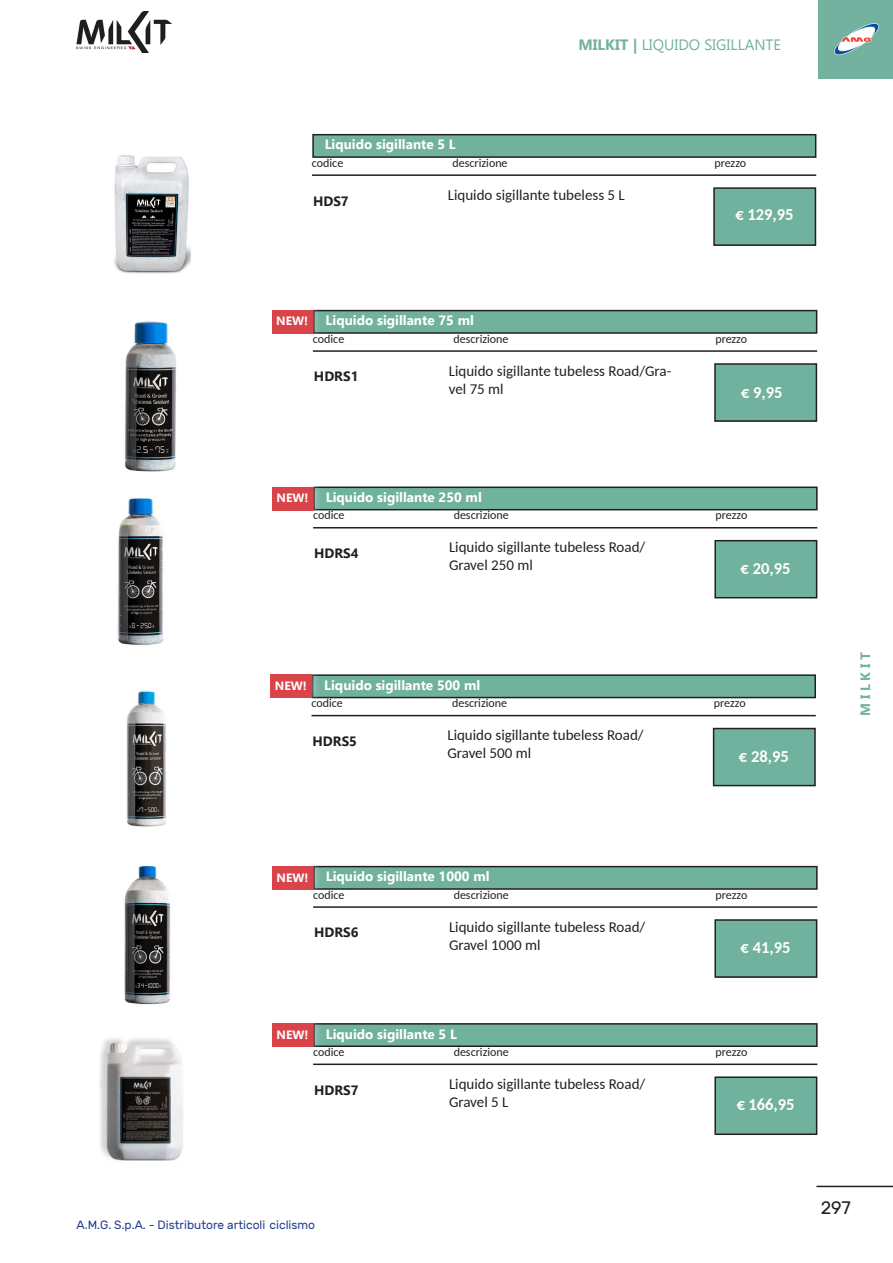
<style>
.page{position:relative;width:893px;height:1263px;background:#fff}
.page>*{position:absolute;margin:0;border:0;box-sizing:border-box;transform-origin:0 0}
.t1{font:18px "Rubik";color:#231f20}
.t2{font:700 16.5px "Carlito";color:#fff}
.t3{font:15px/18px "Carlito";color:#231f20}
.t4{font:15px "Gadugi";color:#71b29f}
.t5{font:700 13.5px "Gadugi";color:#fff}
.t6{font:700 13.5px "Gadugi";color:#231f20}
.t7{font:700 13.5px "Gadugi";color:#71b29f}
.t8{font:12px "Carlito";color:#231f20}
.t9{font:12px "Rubik";color:#253f8e}
.t10{font:700 12px "Gadugi";color:#fff}
.s1{font-weight:700}
</style>
<div class="page">
<img style="left:819px;top:0;width:74px;height:79px">
<hr style="left:816px;top:1186px;width:77px;height:1px;background:#231f20">
<img style="left:77px;top:11px;width:94px;height:42px">
<div style="left:313px;top:135px;width:503px;height:22px;background:#71b29f"></div>
<div style="left:312px;top:134px;width:504px;height:24px;border:2px solid #231f20"></div>
<div style="left:714px;top:188px;width:101px;height:57px;background:#71b29f"></div>
<div style="left:713px;top:187px;width:103px;height:59px;border:2px solid #231f20"></div>
<hr style="left:312px;top:174px;width:504px;height:2px;background:#231f20">
<img style="left:114px;top:155px;width:77px;height:119px">
<div style="left:314px;top:487px;width:503px;height:23px;background:#71b29f"></div>
<div style="left:313px;top:486px;width:505px;height:24px;border:2px solid #231f20"></div>
<div style="left:715px;top:541px;width:102px;height:57px;background:#71b29f"></div>
<div style="left:714px;top:540px;width:103px;height:58px;border:2px solid #231f20"></div>
<hr style="left:313px;top:527px;width:504px;height:1px;background:#231f20">
<img style="left:117px;top:497px;width:47px;height:148px">
<div style="left:263px;top:477px;width:60px;height:43px;background:#fff;opacity:.75"></div>
<div style="left:272px;top:487px;width:41px;height:23px;background:#d8444a"></div>
<div style="left:313px;top:675px;width:502px;height:22px;background:#71b29f"></div>
<div style="left:312px;top:674px;width:504px;height:24px;border:2px solid #231f20"></div>
<div style="left:714px;top:728px;width:101px;height:57px;background:#71b29f"></div>
<div style="left:713px;top:728px;width:103px;height:58px;border:2px solid #231f20"></div>
<hr style="left:312px;top:715px;width:504px;height:1px;background:#231f20">
<img style="left:126px;top:691px;width:40px;height:136px">
<div style="left:261px;top:665px;width:61px;height:43px;background:#fff;opacity:.75"></div>
<div style="left:271px;top:675px;width:41px;height:23px;background:#d8444a"></div>
<div style="left:314px;top:867px;width:503px;height:22px;background:#71b29f"></div>
<div style="left:313px;top:866px;width:505px;height:24px;border:2px solid #231f20"></div>
<div style="left:715px;top:920px;width:102px;height:57px;background:#71b29f"></div>
<div style="left:714px;top:919px;width:103px;height:59px;border:2px solid #231f20"></div>
<hr style="left:313px;top:906px;width:504px;height:2px;background:#231f20">
<img style="left:124px;top:865px;width:47px;height:140px">
<div style="left:263px;top:857px;width:60px;height:42px;background:#fff;opacity:.75"></div>
<div style="left:272px;top:866px;width:41px;height:23px;background:#d8444a"></div>
<div style="left:314px;top:311px;width:503px;height:22px;background:#71b29f"></div>
<div style="left:313px;top:310px;width:504px;height:24px;border:2px solid #231f20"></div>
<div style="left:715px;top:364px;width:101px;height:57px;background:#71b29f"></div>
<div style="left:714px;top:363px;width:103px;height:59px;border:2px solid #231f20"></div>
<hr style="left:313px;top:350px;width:504px;height:2px;background:#231f20">
<img style="left:125px;top:321px;width:51px;height:151px">
<div style="left:263px;top:301px;width:60px;height:42px;background:#fff;opacity:.75"></div>
<div style="left:272px;top:310px;width:41px;height:23px;background:#d8444a"></div>
<div style="left:314px;top:1024px;width:503px;height:22px;background:#71b29f"></div>
<div style="left:313px;top:1023px;width:505px;height:24px;border:2px solid #231f20"></div>
<div style="left:715px;top:1077px;width:102px;height:57px;background:#71b29f"></div>
<div style="left:714px;top:1076px;width:103px;height:59px;border:2px solid #231f20"></div>
<hr style="left:313px;top:1063px;width:504px;height:2px;background:#231f20">
<img style="left:100px;top:1038px;width:83px;height:123px">
<div style="left:263px;top:1014px;width:60px;height:42px;background:#fff;opacity:.75"></div>
<div style="left:272px;top:1023px;width:41px;height:24px;background:#d8444a"></div>
<p class="t4" style="left:578px;top:35px;width:204px"><span class="s1">MILKIT |</span> LIQUIDO SIGILLANTE</p>
<p class="t5" style="left:325px;top:136px;width:133px">Liquido sigillante 5 L</p>
<p class="t3" style="left:448px;top:185px;width:179px">Liquido sigillante tubeless 5 L</p>
<p class="t8" style="left:312px;top:155px;width:33px">codice</p>
<p class="t8" style="left:452px;top:155px;width:57px">descrizione</p>
<p class="t8" style="left:714px;top:155px;width:33px">prezzo</p>
<p class="t6" style="left:313px;top:193px;width:37px">HDS7</p>
<p class="t2" style="left:735px;top:204px;width:59px">€ 129,95</p>
<p class="t5" style="left:326px;top:312px;width:150px">Liquido sigillante 75 ml</p>
<p class="t3" style="left:449px;top:361px;width:224px">Liquido sigillante tubeless Road/Gra&shy;vel 75 ml</p>
<p class="t10" style="left:276px;top:314px;width:33px">NEW!</p>
<p class="t8" style="left:313px;top:331px;width:33px">codice</p>
<p class="t8" style="left:453px;top:331px;width:57px">descrizione</p>
<p class="t8" style="left:715px;top:331px;width:33px">prezzo</p>
<p class="t6" style="left:314px;top:368px;width:46px">HDRS1</p>
<p class="t2" style="left:741px;top:381px;width:43px">€ 9,95</p>
<p class="t5" style="left:326px;top:489px;width:157px">Liquido sigillante 250 ml</p>
<p class="t3" style="left:449px;top:538px;width:198px">Liquido sigillante tubeless Road/</p>
<p class="t3" style="left:449px;top:556px;width:85px">Gravel 250 ml</p>
<p class="t2" style="left:741px;top:557px;width:51px">€ 20,95</p>
<p class="t10" style="left:277px;top:491px;width:33px">NEW!</p>
<p class="t8" style="left:313px;top:507px;width:33px">codice</p>
<p class="t8" style="left:454px;top:507px;width:57px">descrizione</p>
<p class="t8" style="left:716px;top:507px;width:33px">prezzo</p>
<p class="t6" style="left:314px;top:545px;width:46px">HDRS4</p>
<p class="t5" style="left:324px;top:677px;width:157px">Liquido sigillante 500 ml</p>
<p class="t3" style="left:447px;top:725px;width:198px">Liquido sigillante tubeless Road/</p>
<p class="t3" style="left:447px;top:743px;width:85px">Gravel 500 ml</p>
<p class="t2" style="left:739px;top:745px;width:51px">€ 28,95</p>
<p class="t10" style="left:275px;top:678px;width:33px">NEW!</p>
<p class="t8" style="left:312px;top:695px;width:33px">codice</p>
<p class="t8" style="left:452px;top:695px;width:57px">descrizione</p>
<p class="t8" style="left:714px;top:695px;width:33px">prezzo</p>
<p class="t6" style="left:313px;top:733px;width:46px">HDRS5</p>
<p class="t7" style="left:857px;top:716px;width:65px;rotate:-90deg">M I L K I T</p>
<p class="t5" style="left:326px;top:868px;width:165px">Liquido sigillante 1000 ml</p>
<p class="t3" style="left:449px;top:917px;width:198px">Liquido sigillante tubeless Road/</p>
<p class="t3" style="left:449px;top:935px;width:93px">Gravel 1000 ml</p>
<p class="t2" style="left:741px;top:936px;width:51px">€ 41,95</p>
<p class="t10" style="left:277px;top:870px;width:33px">NEW!</p>
<p class="t8" style="left:313px;top:886px;width:33px">codice</p>
<p class="t8" style="left:454px;top:886px;width:57px">descrizione</p>
<p class="t8" style="left:716px;top:886px;width:33px">prezzo</p>
<p class="t6" style="left:314px;top:924px;width:46px">HDRS6</p>
<p class="t5" style="left:326px;top:1025px;width:133px">Liquido sigillante 5 L</p>
<p class="t3" style="left:449px;top:1074px;width:198px">Liquido sigillante tubeless Road/<br>Gravel 5 L</p>
<p class="t10" style="left:277px;top:1027px;width:33px">NEW!</p>
<p class="t8" style="left:313px;top:1044px;width:33px">codice</p>
<p class="t8" style="left:454px;top:1044px;width:57px">descrizione</p>
<p class="t8" style="left:716px;top:1044px;width:33px">prezzo</p>
<p class="t6" style="left:314px;top:1082px;width:46px">HDRS7</p>
<p class="t2" style="left:737px;top:1093px;width:59px">€ 166,95</p>
<p class="t9" style="left:77px;top:1218px;width:240px">A.M.G. S.p.A. - Distributore articoli ciclismo</p>
<p class="t1" style="left:821px;top:1198px;width:32px">297</p>
</div>
